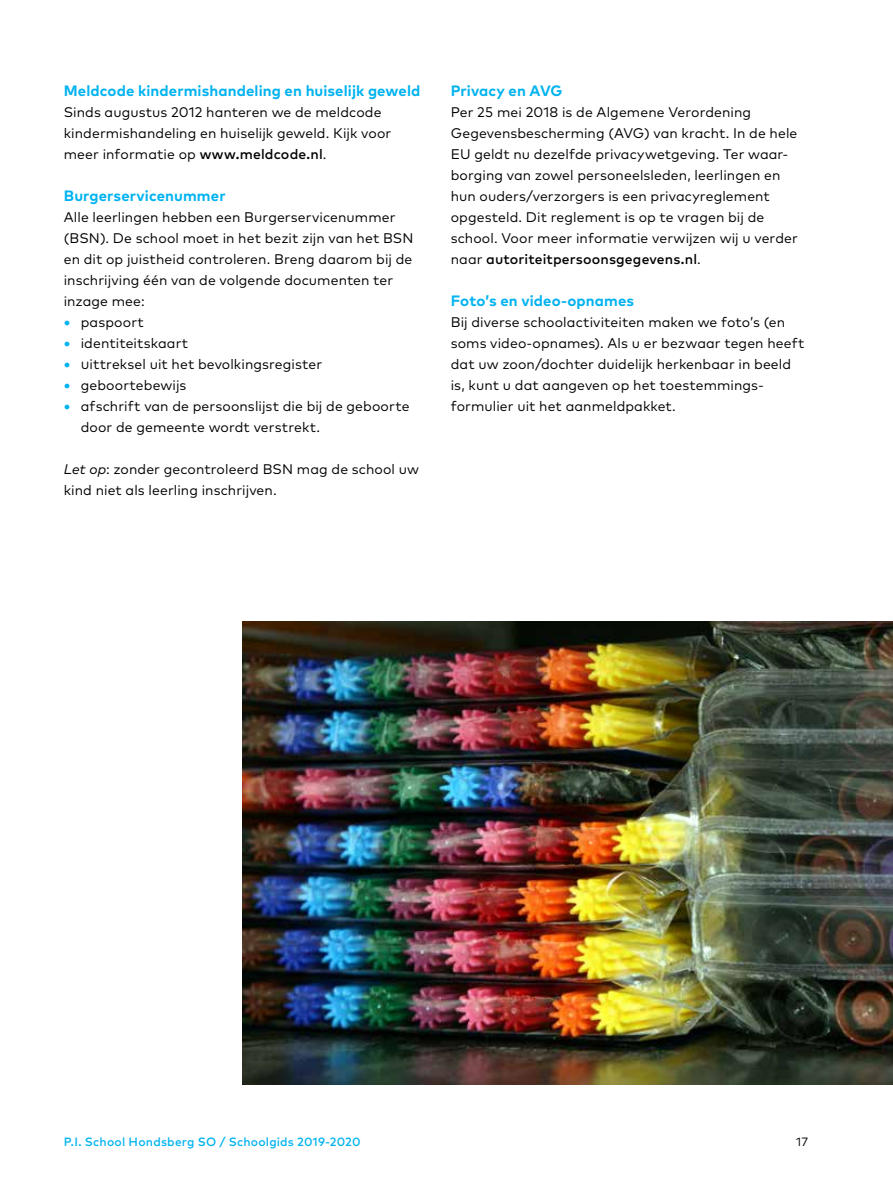
<style>
.page{position:relative;width:893px;height:1191px;background:#fff}
.page>*{position:absolute;margin:0;border:0;box-sizing:border-box;transform-origin:0 0}
.t1{font:700 15px "Mark OT";letter-spacing:.005em;color:#00b3f0}
.t2{font:13.95px/21px "Mark OT";letter-spacing:.005em;color:#000}
.t3{font:500 12px "Mark OT";letter-spacing:.015em;color:#00b3f0}
.t4{font:12px "Mark OT";color:#000}
.s1{font-weight:500}
.s2{font-weight:700;font-size:15px;color:#00b3f0}
.s3{font-style:italic}
</style>
<div class="page">
<img style="left:242px;top:621px;width:651px;height:463px">
<p class="t1" style="left:64px;top:81px;width:358px">Meldcode kindermishandeling en huiselijk geweld</p>
<p class="t2" style="left:64px;top:101px;width:329px">Sinds augustus 2012 hanteren we de meldcode kindermishandeling en huiselijk geweld. Kijk voor meer informatie op <span class="s1">www.meldcode.nl</span>.</p>
<p class="t1" style="left:64px;top:186px;width:163px">Burgerservicenummer</p>
<p class="t2" style="left:64px;top:206px;width:351px">Alle leerlingen hebben een Burgerservicenummer (BSN). De school moet in het bezit zijn van het BSN en dit op juistheid controleren. Breng daarom bij de inschrijving één van de volgende documenten ter inzage mee:</p>
<p class="t2" style="left:64px;top:311px;width:82px"><span class="s2">•</span> paspoort</p>
<p class="t2" style="left:64px;top:332px;width:126px"><span class="s2">•</span> identiteitskaart</p>
<p class="t2" style="left:64px;top:353px;width:260px"><span class="s2">•</span> Uittreksel uit het bevolkingsregister</p>
<p class="t2" style="left:64px;top:374px;width:124px"><span class="s2">•</span> geboortebewijs</p>
<p class="t2" style="left:81px;top:395px;width:330px;text-indent:-17px"><span class="s2">•</span> afschrift van de persoonslijst die bij de geboorte door de gemeente wordt verstrekt.</p>
<p class="t2" style="left:64px;top:458px;width:357px"><span class="s3">Let op</span>: zonder gecontroleerd BSN mag de school uw kind niet als leerling inschrijven.</p>
<p class="t1" style="left:451px;top:81px;width:113px">Privacy en AVG</p>
<p class="t2" style="left:451px;top:101px;width:349px">Per 25 mei 2018 is de Algemene Verordening Gegevensbescherming (AVG) van kracht. In de hele EU geldt nu dezelfde privacywetgeving. Ter waar&shy;borging van zowel personeelsleden, leerlingen en hun ouders/verzorgers is een privacyreglement opgesteld. Dit reglement is op te vragen bij de school. Voor meer informatie verwijzen wij u verder naar <span class="s1">autoriteitpersoonsgegevens.nl</span>.</p>
<p class="t1" style="left:451px;top:291px;width:185px">Foto’s en video-opnames</p>
<p class="t2" style="left:451px;top:311px;width:355px">Bij diverse schoolactiviteiten maken we foto’s (en soms video-opnames). Als u er bezwaar tegen heeft dat uw zoon/dochter duidelijk herkenbaar in beeld is, kunt u dat aangeven op het toestemmings&shy;formulier uit het aanmeldpakket.</p>
<p class="t3" style="left:64px;top:1134px;width:298px">P.I. School Hondsberg SO / Schoolgids 2019-2020</p>
<p class="t4" style="left:796px;top:1134px;width:13px">17</p>
</div>
